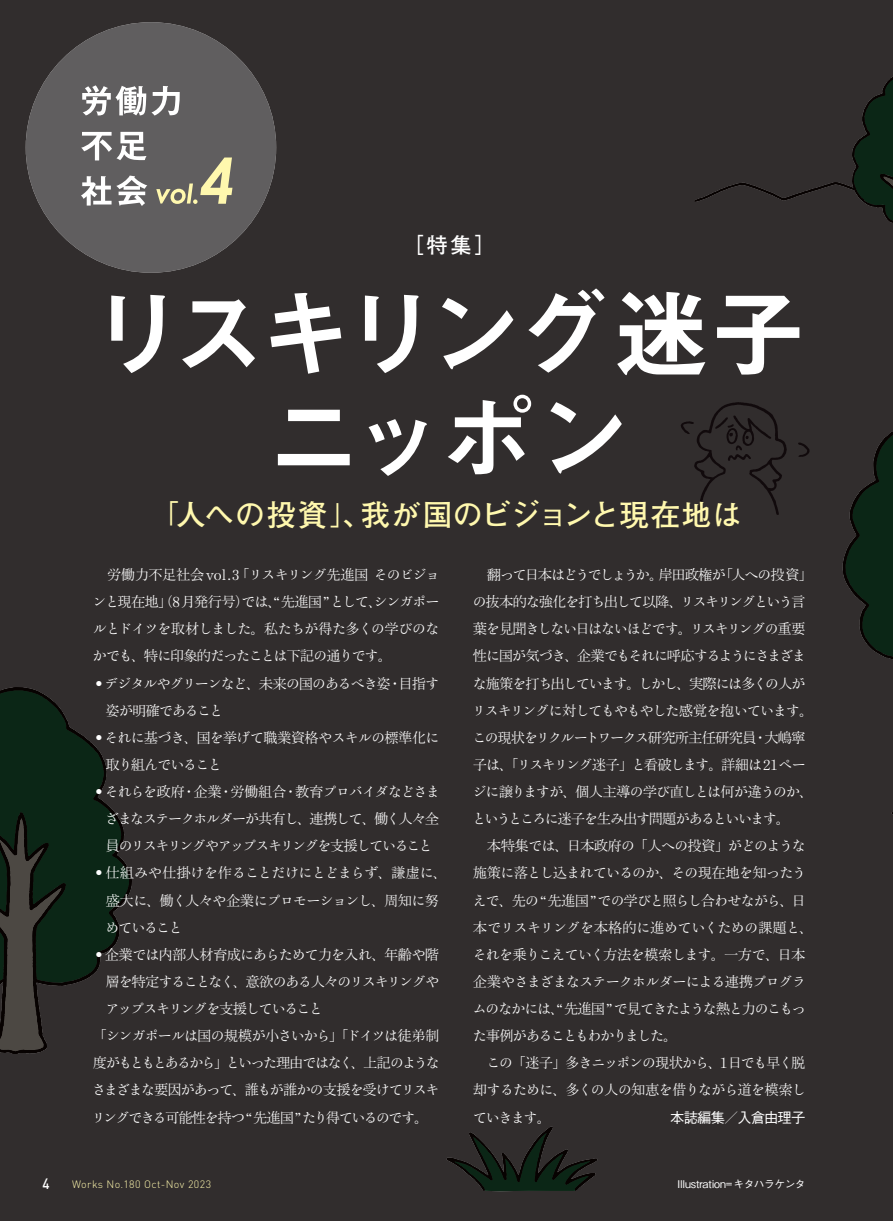
<style>
.page{position:relative;width:893px;height:1221px;background:#fff}
.page>*{position:absolute;margin:0;border:0;box-sizing:border-box;transform-origin:0 0}
.t1{font:95.7px/104.2px "Midashi Go Pr 5 MB31";letter-spacing:-.09em;color:#fff;text-align:center}
.t2{font:700 29.7px "Futo Go B101 Pr 6";letter-spacing:.015em;color:#fff8ae}
.t3{font:700 21.3px "Futo Go B101 Pr 6";color:#fff}
.t4{font:500 14.85px "DIN Pro";color:#fff;scale:.9 1}
.t5{font:14.4px/27.2px "Ro H Min S Kok Pr 5 N";letter-spacing:-.09em;color:#fff}
.t6{font:14.4px/27.2px "Ro H Min S Kok Pr 5 N";letter-spacing:-.065em;color:#fff}
.t7{font:14.4px "Ro H Min S Kok Pr 5 N";letter-spacing:-.145em;color:#fff}
.t8{font:14.4px "Ro H Min S Kok Pr 5 N";letter-spacing:-.12em;color:#fff}
.t9{font:14.4px "Ro H Min S Kok Pr 5 N";letter-spacing:-.11em;color:#fff}
.t10{font:500 14.4px "Gothic BBB Pr 5";letter-spacing:-.06em;color:#fff}
.t11{font:300 10.65px "DINOT";letter-spacing:.04em;color:#fff8ae}
.t12{font:500 10.65px "Gothic BBB Pr 5";letter-spacing:-.02em;color:#fff}
.s1{font-size:25.5px}
</style>
<div class="page">
<div style="left:0;top:0;width:893px;height:1220px;background:#312d2d"></div>
<svg style="left:694px;top:70px;width:199px;height:203px;background:#2c2b2a"></svg>
<svg style="left:843px;top:381px;width:50px;height:302px;background:#1e2720"></svg>
<svg style="left:0;top:687px;width:132px;height:366px;background:#1d2920"></svg>
<svg style="left:891px;top:780px;width:2px;height:65px"></svg>
<svg style="left:446px;top:1126px;width:151px;height:65px;background:#222621"></svg>
<svg style="left:798px;top:442px;width:11px;height:15px"></svg>
<svg style="left:681px;top:402px;width:106px;height:113px;background:#2c2828"></svg>
<svg style="left:81px;top:175px;width:66px;height:31px"></svg>
<svg style="left:81px;top:132px;width:66px;height:28px"></svg>
<svg style="left:82px;top:85px;width:98px;height:31px"></svg>
<svg style="left:156px;top:157px;width:76px;height:47px;background:#8e8a75"></svg>
<h3 class="t3" style="left:403px;top:228px;width:94px">［特集］</h3>
<h1 class="t1" style="left:89px;top:275px;width:718px">リスキリング迷子ニッポン</h1>
<h2 class="t2" style="left:153px;top:491px;width:590px"><span class="s1">「</span>人への投資<span class="s1">」</span>、我が国のビジョンと現在地は</h2>
<p class="t5" style="left:92px;top:562px;width:349px;text-align:justify;text-indent:15px">労働力不足社会vol.3「リスキリング先進国 そのビジョンと現在地」（8月発行号）では、“先進国”として、シンガポールとドイツを取材しました。私たちが得た多くの学びのなかでも、特に印象的だったことは下記の通りです。</p>
<p class="t5" style="left:106px;top:670px;width:335px;text-indent:-14px">•デジタルやグリーンなど、未来の国のあるべき姿・目指す姿が明確であること</p>
<p class="t5" style="left:106px;top:724px;width:335px;text-indent:-14px">•それに基づき、国を挙げて職業資格やスキルの標準化に取り組んでいること</p>
<p class="t5" style="left:105px;top:779px;width:337px;text-align:justify;text-indent:-13px">•それらを政府・企業・労働組合・教育プロバイダなどさまざまなステークホルダーが共有し、連携して、働く人々全員のリスキリングやアップスキリングを支援していること</p>
<p class="t6" style="left:105px;top:860px;width:343px;text-indent:-13px">•仕組みや仕掛けを作ることだけにとどまらず、謙虚に、盛大に、働く人々や企業にプロモーションし、周知に努めていること</p>
<p class="t6" style="left:92px;top:941px;width:349px">•企業では内部人材育成にあらためて力を入れ、年齢や階</p>
<p class="t5" style="left:106px;top:968px;width:335px">層を特定することなく、意欲のある人々のリスキリングや</p>
<p class="t9" style="left:105px;top:999px;width:219px">アップスキリングを支援していること</p>
<p class="t5" style="left:92px;top:1023px;width:348px">「シンガポールは国の規模が小さいから」「ドイツは徒弟制</p>
<p class="t7" style="left:93px;top:1053px;width:348px">度がもともとあるから」といった理由ではなく、上記のような</p>
<p class="t5" style="left:92px;top:1077px;width:349px">さまざまな要因があって、誰もが誰かの支援を受けてリスキ</p>
<p class="t8" style="left:92px;top:1108px;width:339px">リングできる可能性を持つ“ 先進国 ”たり得ているのです。</p>
<p class="t4" style="left:43px;top:1171px;width:9px">4</p>
<p class="t11" style="left:72px;top:1177px;width:140px">Works No.180 Oct-Nov 2023</p>
<p class="t5" style="left:472px;top:562px;width:343px">　翻って日本はどうでしょうか。岸田政権が「人への投資」の抜本的な強化を打ち出して以降、リスキリングという言葉を見聞きしない日はないほどです。リスキリングの重要性に国が気づき、企業でもそれに呼応するようにさまざまな施策を打ち出しています。しかし、実際には多くの人がリスキリングに対してもやもやした感覚を抱いています。この現状をリクルートワークス研究所主任研究員・大嶋寧子は、「リスキリング迷子」と看破します。詳細は21 ページに譲りますが、個人主導の学び直しとは何が違うのか、というところに迷子を生み出す問題があるといいます。<br>　本特集では、日本政府の「人への投資」がどのような施策に落とし込まれているのか、その現在地を知ったうえで、先の“先進国”での学びと照らし合わせながら、日本でリスキリングを本格的に進めていくための課題と、それを乗りこえていく方法を模索します。一方で、日本企業やさまざまなステークホルダーによる連携プログラムのなかには、“先進国” で見てきたような熱と力のこもった事例があることもわかりました。<br>　この「迷子」多きニッポンの現状から、1日でも早く脱却するために、多くの人の知恵を借りながら道を模索していきます。</p>
<p class="t10" style="left:670px;top:1105px;width:137px">本誌編集／入倉由理子</p>
<p class="t12" style="left:677px;top:1175px;width:129px">Illustration=キタハラケンタ</p>
</div>
